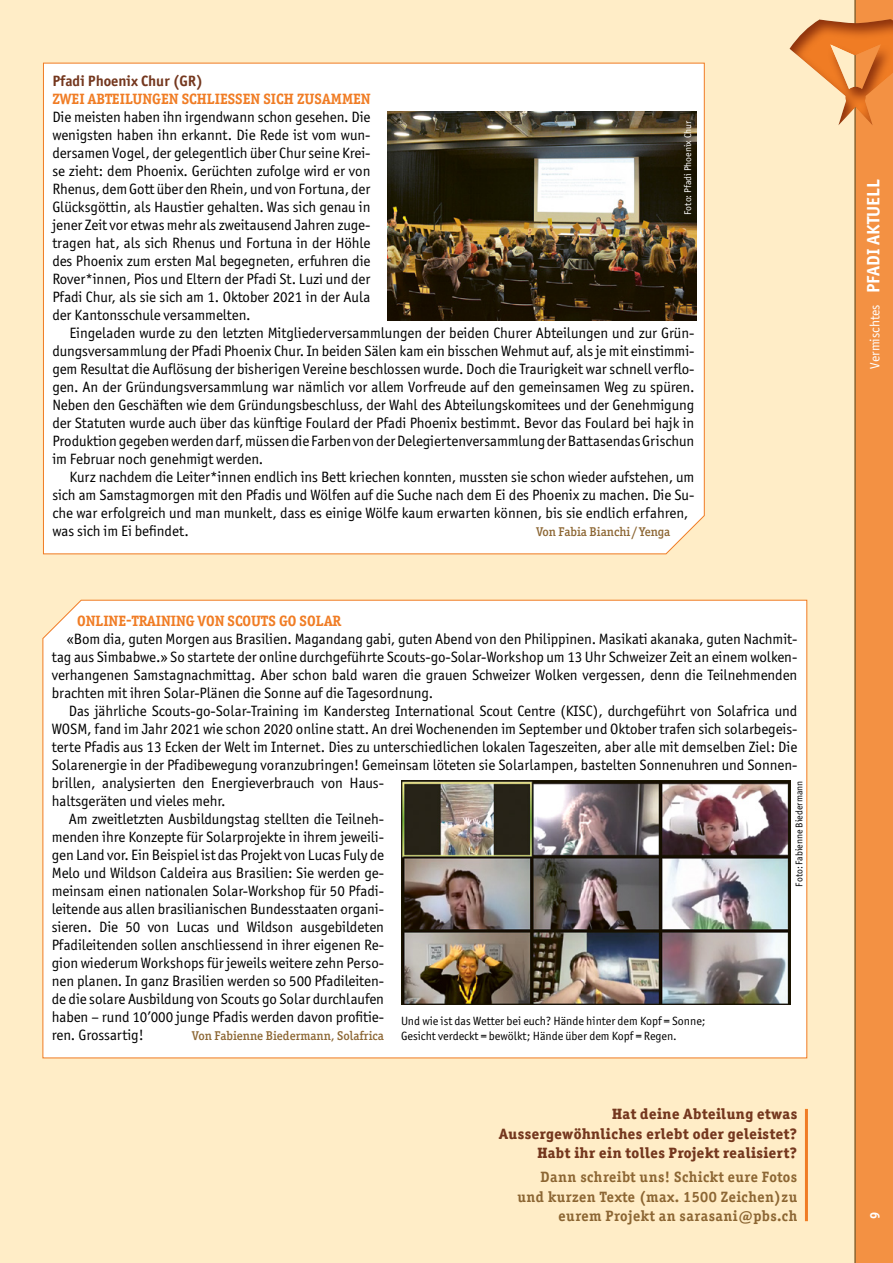
<style>
.page{position:relative;width:893px;height:1263px;background:#ffedc7}
.page>*{position:absolute;margin:0;border:0;box-sizing:border-box;transform-origin:0 0}
.t1{font:700 18px "Officina Sans ITC Pro";color:#fff}
.t2{font:15px/18px "Officina Sans ITC Pro";letter-spacing:-.005em;color:#000;text-align:justify}
.t3{font:800 15px/19.5px "Officina Serif ITC Pro";letter-spacing:.03em;color:#74371e;text-align:right}
.t4{font:700 15px/19.5px "Officina Serif ITC Pro";letter-spacing:.03em;color:#8c6633;text-align:right}
.t5{font:700 15px "Officina Serif ITC Pro";color:#f07c24}
.t6{font:700 15px "Officina Sans ITC Pro";color:#74371e}
.t7{font:700 13.5px "Officina Sans ITC Pro";color:#fff}
.t8{font:500 12.75px "Officina Serif ITC Pro";color:#8c6633}
.t9{font:12px/15px "Officina Sans ITC Pro";color:#000}
.t10{font:9.75px "Officina Sans ITC Pro";color:#000}
.t11{font:9.75px "Officina Sans ITC Pro";color:#fff}
.s1{font-weight:400;font-size:13.5px}
</style>
<div class="page">
<div style="left:854px;top:0;width:39px;height:1263px;background:#f39143"></div>
<div style="left:775px;top:9px;width:118px;height:117px;background:#74371e;opacity:.75"></div>
<div style="left:43px;top:62px;width:662px;height:493px;background:#fff"></div>
<img style="left:387px;top:112px;width:309px;height:208px">
<div style="left:42px;top:599px;width:765px;height:460px;background:#fff"></div>
<img style="left:401px;top:781px;width:389px;height:223px">
<hr style="left:805px;top:1109px;width:3px;height:112px;background:#f07c24">
<p class="t6" style="left:52px;top:72px;width:152px">Pfadi Phoenix Chur (GR)</p>
<p class="t5" style="left:52px;top:90px;width:320px">ZWEI ABTEILUNGEN SCHLIESSEN SICH ZUSAMMEN</p>
<p class="t2" style="left:52px;top:108px;width:320px">Die meisten haben ihn irgendwann schon gesehen. Die wenigsten haben ihn erkannt. Die Rede ist vom wun&shy;dersamen Vogel, der gelegentlich über Chur seine Krei&shy;se zieht: dem Phoenix. Gerüchten zufolge wird er von Rhenus, dem Gott über den Rhein, und von Fortuna, der Glücksgöttin, als Haustier gehalten. Was sich genau in jener Zeit vor etwas mehr als zweitausend Jahren zuge&shy;tragen hat, als sich Rhenus und Fortuna in der Höhle des Phoenix zum ersten Mal begegneten, erfuhren die Rover*innen, Pios und Eltern der Pfadi St. Luzi und der Pfadi Chur, als sie sich am 1. Oktober 2021 in der Aula der Kantonsschule versammelten.</p>
<p class="t2" style="left:52px;top:324px;width:644px;text-indent:17px">Eingeladen wurde zu den letzten Mitgliederversammlungen der beiden Churer Abteilungen und zur Grün&shy;dungsversammlung der Pfadi Phoenix Chur. In beiden Sälen kam ein bisschen Wehmut auf, als je mit einstimmi&shy;gem Resultat die Auflösung der bisherigen Vereine beschlossen wurde. Doch die Traurigkeit war schnell verflo&shy;gen. An der Gründungsversammlung war nämlich vor allem Vorfreude auf den gemeinsamen Weg zu spüren.<br>Neben den Geschäften wie dem Gründungsbeschluss, der Wahl des Abteilungskomitees und der Genehmigung der Statuten wurde auch über das künftige Foulard der Pfadi Phoenix bestimmt. Bevor das Foulard bei hajk in Produktion gegeben werden darf, müssen die Farben von der Delegiertenversammlung der Battasendas Grischun im Februar noch genehmigt werden.</p>
<p class="t2" style="left:52px;top:468px;width:644px;text-align:left;text-indent:17px">Kurz nachdem die Leiter*innen endlich ins Bett kriechen konnten, mussten sie schon wieder aufstehen, um sich am Samstagmorgen mit den Pfadis und Wölfen auf die Suche nach dem Ei des Phoenix zu machen. Die Su&shy;che war erfolgreich und man munkelt, dass es einige Wölfe kaum erwarten können, bis sie endlich erfahren, was sich im Ei befindet.</p>
<p class="t11" style="left:682px;top:215px;width:96px;rotate:-90deg">Foto: Pfadi Phoenix Chur</p>
<p class="t8" style="left:536px;top:524px;width:136px">Von Fabia Bianchi / Yenga</p>
<p class="t5" style="left:77px;top:612px;width:265px">ONLINE-TRAINING VON SCOUTS GO SOLAR</p>
<p class="t2" style="left:52px;top:630px;width:747px;text-indent:15px">«Bom dia, guten Morgen aus Brasilien. Magandang gabi, guten Abend von den Philippinen. Masikati akanaka, guten Nachmit&shy;tag aus Simbabwe.» So startete der online durchgeführte Scouts-go-Solar-Workshop um 13 Uhr Schweizer Zeit an einem wolken&shy;verhangenen Samstagnachmittag. Aber schon bald waren die grauen Schweizer Wolken vergessen, denn die Teilnehmenden brachten mit ihren Solar-Plänen die Sonne auf die Tagesordnung.</p>
<p class="t2" style="left:69px;top:702px;width:730px">Das jährliche Scouts-go-Solar-Training im Kandersteg International Scout Centre (KISC), durchgeführt von Solafrica und</p>
<p class="t2" style="left:52px;top:720px;width:747px">WOSM, fand im Jahr 2021 wie schon 2020 online statt. An drei Wochenenden im September und Oktober trafen sich solarbegeis-</p>
<p class="t2" style="left:52px;top:738px;width:747px">terte Pfadis aus 13 Ecken der Welt im Internet. Dies zu unterschiedlichen lokalen Tageszeiten, aber alle mit demselben Ziel: Die</p>
<p class="t2" style="left:52px;top:756px;width:747px">Solarenergie in der Pfadibewegung voranzubringen! Gemeinsam löteten sie Solarlampen, bastelten Sonnenuhren und Sonnen-</p>
<p class="t2" style="left:52px;top:774px;width:334px">brillen, analysierten den Energieverbrauch von Haus-</p>
<p class="t2" style="left:52px;top:792px;width:175px">haltsgeräten und vieles mehr.</p>
<p class="t2" style="left:69px;top:810px;width:317px">Am zweitletzten Ausbildungstag stellten die Teilneh-</p>
<p class="t2" style="left:52px;top:828px;width:334px">menden ihre Konzepte für Solarprojekte in ihrem jeweili-</p>
<p class="t2" style="left:52px;top:846px;width:334px">gen Land vor. Ein Beispiel ist das Projekt von Lucas Fuly de</p>
<p class="t2" style="left:52px;top:864px;width:334px">Melo und Wildson Caldeira aus Brasilien: Sie werden ge-</p>
<p class="t2" style="left:52px;top:882px;width:334px">meinsam einen nationalen Solar-Workshop für 50 Pfadi-</p>
<p class="t2" style="left:52px;top:900px;width:334px">leitende aus allen brasilianischen Bundesstaaten organi-</p>
<p class="t2" style="left:52px;top:918px;width:334px">sieren. Die 50 von Lucas und Wildson ausgebildeten</p>
<p class="t2" style="left:52px;top:936px;width:334px">Pfadileitenden sollen anschliessend in ihrer eigenen Re-</p>
<p class="t2" style="left:52px;top:954px;width:334px">gion wiederum Workshops für jeweils weitere zehn Perso-</p>
<p class="t2" style="left:52px;top:972px;width:334px">nen planen. In ganz Brasilien werden so 500 Pfadileiten-</p>
<p class="t2" style="left:52px;top:990px;width:334px">de die solare Ausbildung von Scouts go Solar durchlaufen</p>
<p class="t2" style="left:52px;top:1008px;width:334px">haben – rund 10’000 junge Pfadis werden davon profitie-</p>
<p class="t2" style="left:52px;top:1026px;width:93px">ren. Grossartig!</p>
<p class="t8" style="left:192px;top:1028px;width:193px">Von Fabienne Biedermann, Solafrica</p>
<p class="t10" style="left:793px;top:886px;width:107px;rotate:-90deg">Foto: Fabienne Biedermann</p>
<p class="t9" style="left:401px;top:1014px;width:306px">Und wie ist das Wetter bei euch? Hände hinter dem Kopf = Sonne;<br>Gesicht verdeckt = bewölkt; Hände über dem Kopf = Regen.</p>
<p class="t3" style="left:499px;top:1104px;width:300px">Hat deine Abteilung etwas<br>Aussergewöhnliches erlebt oder geleistet?<br>Habt ihr ein tolles Projekt realisiert?</p>
<p class="t4" style="left:518px;top:1167px;width:281px">Dann schreibt uns! Schickt eure Fotos und kurzen Texte (max. 1500 Zeichen)zu eurem Projekt an sarasani@pbs.ch</p>
<p class="t1" style="left:862px;top:369px;width:191px;rotate:-90deg"><span class="s1">Vermischtes</span> PFADI AKTUELL</p>
<p class="t7" style="left:866px;top:1219px;width:9px;rotate:-90deg">9</p>
</div>
